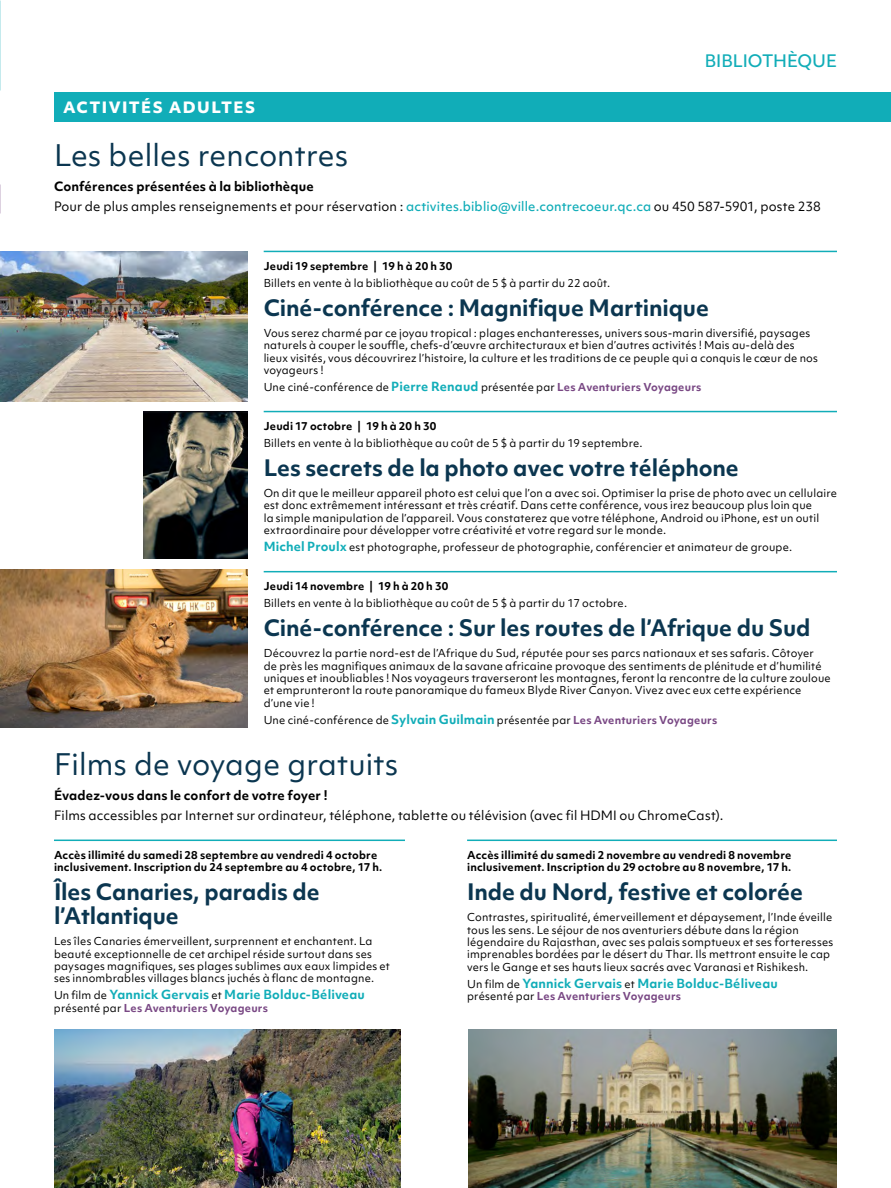
<style>
.page{position:relative;width:891px;height:1188px;background:#fff}
.page>*{position:absolute;margin:0;border:0;box-sizing:border-box;transform-origin:0 0}
.t1{font:28.5px "Objektiv Mk 1";letter-spacing:.005em;color:#0b3650}
.t2{font:700 21.75px/24px "Objektiv Mk 1";letter-spacing:-.005em;color:#0b3650}
.t3{font:500 16.5px "Objektiv Mk 1";letter-spacing:-.005em;color:#11adb8}
.t4{font:800 15px "Objektiv Mk 1";letter-spacing:.095em;color:#fff}
.t5{font:12.3px/19.5px "Objektiv Mk 1";letter-spacing:.01em;color:#000}
.t6{font:700 12.3px "Objektiv Mk 1";letter-spacing:.01em;color:#000}
.t7{font:700 12.15px "Objektiv Mk 1";letter-spacing:.015em;color:#11adb8}
.t8{font:10.5px/12.5px "Objektiv Mk 1";letter-spacing:.015em;color:#000}
.t9{font:700 10.5px/12.5px "Objektiv Mk 1";letter-spacing:.02em;color:#000}
.t10{font:700 10.5px "Objektiv Mk 1";letter-spacing:.02em;color:#794884}
.s1{font-weight:700}
.s2{font-weight:500;color:#11adb8}
.s3{font-weight:700;font-size:12.15px;color:#11adb8}
.s4{font-weight:700;color:#794884}
.s5{font-weight:400;font-size:10.5px;color:#000}
.s6{font-weight:400;color:#000}
</style>
<div class="page">
<div style="left:54px;top:92px;width:837px;height:30px;background:#11adb8"></div>
<hr style="left:264px;top:251px;width:573px;height:1px;background:#11adb8">
<hr style="left:264px;top:411px;width:573px;height:1px;background:#11adb8">
<hr style="left:264px;top:571px;width:573px;height:1px;background:#11adb8">
<hr style="left:54px;top:840px;width:351px;height:1px;background:#11adb8">
<hr style="left:467px;top:840px;width:370px;height:1px;background:#11adb8">
<img style="left:0;top:570px;width:248px;height:157px">
<img style="left:54px;top:1029px;width:346px;height:159px">
<img style="left:468px;top:1029px;width:369px;height:159px">
<img style="left:0;top:251px;width:248px;height:151px">
<img style="left:144px;top:411px;width:103px;height:148px">
<h3 class="t4" style="left:63px;top:96px;width:194px">ACTIVITÉS ADULTES</h3>
<h3 class="t3" style="left:705px;top:49px;width:134px">BIBLIOTHÈQUE</h3>
<h1 class="t1" style="left:54px;top:135px;width:296px">Les belles rencontres</h1>
<p class="t5" style="left:54px;top:177px;width:768px"><span class="s1">Conférences présentées à la bibliothèque<br></span>Pour de plus amples renseignements et pour réservation : <span class="s2">activites.biblio@ville.contrecoeur.qc.ca</span> ou 450 587-5901, poste 238</p>
<p class="t9" style="left:264px;top:260px;width:190px">Jeudi 19 septembre | 19 h à 20 h 30</p>
<p class="t8" style="left:264px;top:277px;width:348px">Billets en vente à la bibliothèque au coût de 5 $ à partir du 22 août.</p>
<h2 class="t2" style="left:264px;top:295px;width:447px">Ciné-conférence : Magnifique Martinique</h2>
<p class="t8" style="left:264px;top:327px;width:556px">Vous serez charmé par ce joyau tropical : plages enchanteresses, univers sous-marin diversifié, paysages naturels à couper le souffle, chefs-d’œuvre architecturaux et bien d’autres activités ! Mais au-delà des lieux visités, vous découvrirez l’histoire, la culture et les traditions de ce peuple qui a conquis le cœur de nos voyageurs !</p>
<p class="t8" style="left:264px;top:381px;width:439px">Une ciné-conférence de <span class="s3">Pierre Renaud</span> présentée par <span class="s4">Les Aventuriers Voyageurs</span></p>
<p class="t9" style="left:264px;top:420px;width:174px">Jeudi 17 octobre | 19 h à 20 h 30</p>
<p class="t8" style="left:264px;top:437px;width:380px">Billets en vente à la bibliothèque au coût de 5 $ à partir du 19 septembre.</p>
<h2 class="t2" style="left:264px;top:455px;width:477px">Les secrets de la photo avec votre téléphone</h2>
<p class="t8" style="left:264px;top:487px;width:575px">On dit que le meilleur appareil photo est celui que l’on a avec soi. Optimiser la prise de photo avec un cellulaire est donc extrêmement intéressant et très créatif. Dans cette conférence, vous irez beaucoup plus loin que<br>la simple manipulation de l’appareil. Vous constaterez que votre téléphone, Android ou iPhone, est un outil extraordinaire pour développer votre créativité et votre regard sur le monde.</p>
<p class="t8" style="left:264px;top:541px;width:530px"><span class="s3">Michel Proulx</span> est photographe, professeur de photographie, conférencier et animateur de groupe.</p>
<p class="t9" style="left:264px;top:580px;width:186px">Jeudi 14 novembre | 19 h à 20 h 30</p>
<p class="t8" style="left:264px;top:597px;width:365px">Billets en vente à la bibliothèque au coût de 5 $ à partir du 17 octobre.</p>
<h2 class="t2" style="left:264px;top:615px;width:548px">Ciné-conférence : Sur les routes de l’Afrique du Sud</h2>
<p class="t8" style="left:264px;top:647px;width:569px">Découvrez la partie nord-est de l’Afrique du Sud, réputée pour ses parcs nationaux et ses safaris. Côtoyer<br>de près les magnifiques animaux de la savane africaine provoque des sentiments de plénitude et d’humilité uniques et inoubliables ! Nos voyageurs traverseront les montagnes, feront la rencontre de la culture zouloue et emprunteront la route panoramique du fameux Blyde River Canyon. Vivez avec eux cette expérience d’une vie !</p>
<p class="t8" style="left:264px;top:713px;width:455px">Une ciné-conférence de <span class="s3">Sylvain Guilmain</span> présentée par <span class="s4">Les Aventuriers Voyageurs</span></p>
<h1 class="t1" style="left:54px;top:745px;width:346px">Films de voyage gratuits</h1>
<p class="t6" style="left:54px;top:787px;width:275px">Évadez-vous dans le confort de votre foyer !</p>
<p class="t5" style="left:54px;top:805px;width:671px">Films accessibles par Internet sur ordinateur, téléphone, tablette ou télévision (avec fil HDMI ou ChromeCast).</p>
<p class="t9" style="left:54px;top:849px;width:330px">Accès illimité du samedi 28 septembre au vendredi 4 octobre inclusivement. Inscription du 24 septembre au 4 octobre, 17 h.</p>
<h2 class="t2" style="left:54px;top:879px;width:267px">Îles Canaries, paradis de l’Atlantique</h2>
<p class="t8" style="left:54px;top:935px;width:338px">Les îles Canaries émerveillent, surprennent et enchantent. La beauté exceptionnelle de cet archipel réside surtout dans ses paysages magnifiques, ses plages sublimes aux eaux limpides et ses innombrables villages blancs juchés à flanc de montagne.</p>
<p class="t7" style="left:54px;top:986px;width:312px"><span class="s5">Un film de</span> Yannick Gervais <span class="s5">et</span> Marie Bolduc-Béliveau</p>
<p class="t10" style="left:54px;top:1000px;width:215px"><span class="s6">présenté par</span> Les Aventuriers Voyageurs</p>
<p class="t9" style="left:467px;top:849px;width:326px">Accès illimité du samedi 2 novembre au vendredi 8 novembre inclusivement. Inscription du 29 octobre au 8 novembre, 17 h.</p>
<h2 class="t2" style="left:467px;top:879px;width:338px">Inde du Nord, festive et colorée</h2>
<p class="t8" style="left:467px;top:911px;width:368px">Contrastes, spiritualité, émerveillement et dépaysement, l’Inde éveille tous les sens. Le séjour de nos aventuriers débute dans la région légendaire du Rajasthan, avec ses palais somptueux et ses forteresses imprenables bordées par le désert du Thar. Ils mettront ensuite le cap vers le Gange et ses hauts lieux sacrés avec Varanasi et Rishikesh.</p>
<p class="t7" style="left:467px;top:974px;width:312px"><span class="s5">Un film de</span> Yannick Gervais <span class="s5">et</span> Marie Bolduc-Béliveau</p>
<p class="t10" style="left:467px;top:989px;width:215px"><span class="s6">présenté par</span> Les Aventuriers Voyageurs</p>
</div>
